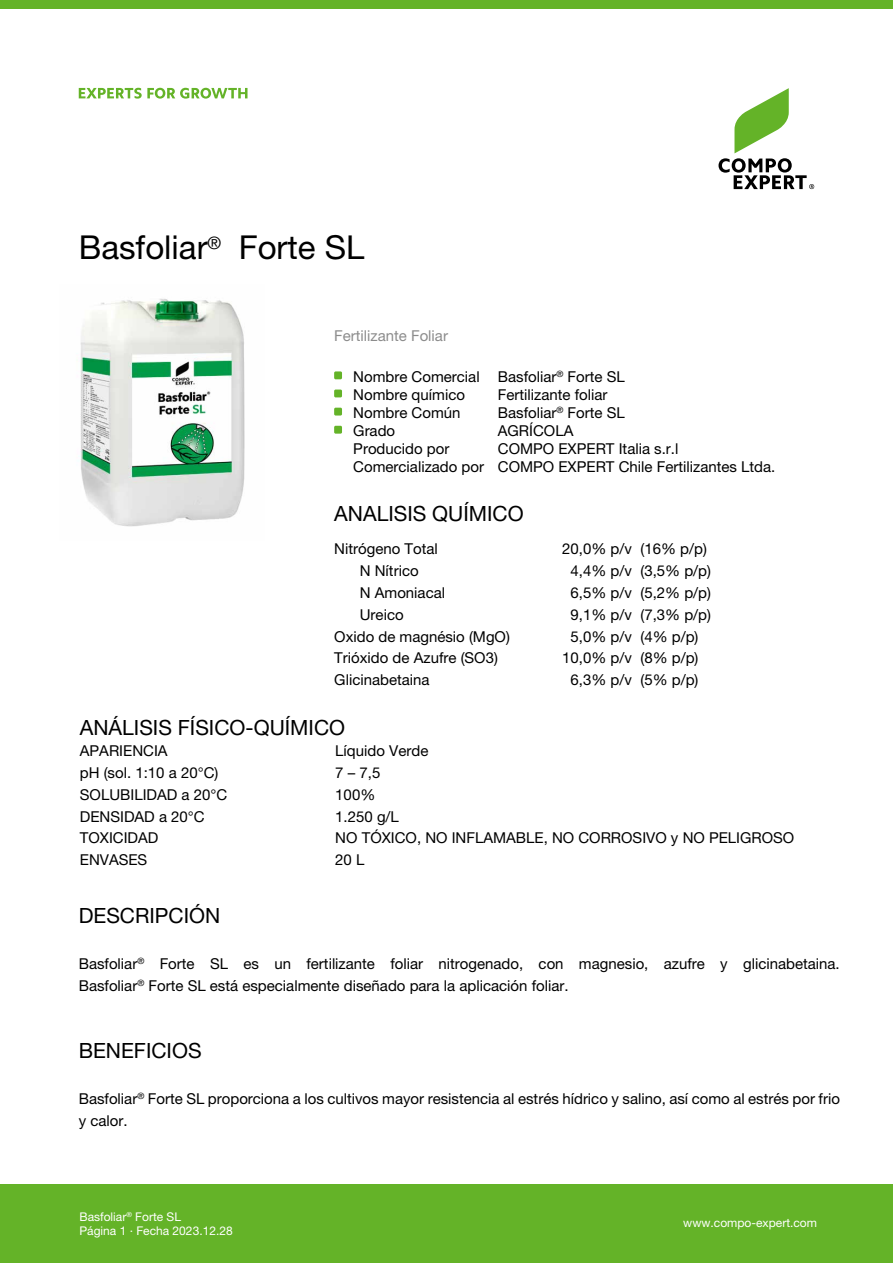
<style>
.page{position:relative;width:893px;height:1263px;background:#fff}
.page>*{position:absolute;margin:0;border:0;box-sizing:border-box;transform-origin:0 0}
.t1{font:33px "Helvetica Neue";color:#000}
.t2{font:21px "Helvetica Neue";color:#000}
.t3{font:15px/18px "Helvetica Neue";color:#000}
.t4{font:15px "Helvetica Neue";color:#8c8c8c}
.t5{font:12px/14.4px "Helvetica Neue";color:#fff}
</style>
<div class="page">
<div style="left:0;top:0;width:893px;height:9px;background:#64b328"></div>
<svg style="left:79px;top:88px;width:168px;height:11px"></svg>
<div style="left:0;top:1184px;width:893px;height:79px;background:#64b328"></div>
<svg style="left:718px;top:88px;width:96px;height:101px"></svg>
<div style="left:334px;top:371px;width:8px;height:8px;background:#64b328;border-radius:2px"></div>
<div style="left:334px;top:390px;width:8px;height:7px;background:#64b328;border-radius:2px"></div>
<div style="left:334px;top:426px;width:8px;height:8px;background:#64b328;border-radius:2px"></div>
<div style="left:334px;top:408px;width:8px;height:7px;background:#64b328;border-radius:2px"></div>
<img style="left:80px;top:298px;width:165px;height:229px">
<h1 class="t1" style="left:79px;top:228px;width:287px">Basfoliar<sup>®</sup> Forte SL</h1>
<p class="t4" style="left:334px;top:326px;width:115px">Fertilizante Foliar</p>
<p class="t3" style="left:353px;top:367px;width:273px">Nombre Comercial Basfoliar<sup>®</sup> Forte SL<br>Nombre químico</p>
<p class="t3" style="left:498px;top:385px;width:111px">Fertilizante foliar</p>
<p class="t3" style="left:353px;top:403px;width:109px">Nombre Común</p>
<p class="t3" style="left:498px;top:403px;width:128px">Basfoliar<sup>®</sup> Forte SL</p>
<p class="t3" style="left:353px;top:421px;width:43px">Grado</p>
<p class="t3" style="left:498px;top:421px;width:77px">AGRÍCOLA</p>
<p class="t3" style="left:353px;top:439px;width:98px">Producido por</p>
<p class="t3" style="left:353px;top:439px;width:424px;text-indent:145px">COMPO EXPERT Italia s.r.l<br>Comercializado por COMPO EXPERT Chile Fertilizantes Ltda.</p>
<h2 class="t2" style="left:334px;top:501px;width:191px">ANALISIS QUÍMICO</h2>
<p class="t3" style="left:334px;top:540px;width:105px">Nitrógeno Total</p>
<p class="t3" style="left:562px;top:540px;width:146px">20,0% p/v (16% p/p)</p>
<p class="t3" style="left:360px;top:562px;width:60px">N Nítrico</p>
<p class="t3" style="left:570px;top:562px;width:142px">4,4% p/v (3,5% p/p)</p>
<p class="t3" style="left:360px;top:583px;width:87px">N Amoniacal</p>
<p class="t3" style="left:570px;top:583px;width:142px">6,5% p/v (5,2% p/p)</p>
<p class="t3" style="left:360px;top:605px;width:45px">Ureico</p>
<p class="t3" style="left:571px;top:605px;width:142px">9,1% p/v (7,3% p/p)</p>
<p class="t3" style="left:334px;top:627px;width:177px">Oxido de magnésio (MgO)</p>
<p class="t3" style="left:571px;top:627px;width:129px">5,0% p/v (4% p/p)</p>
<p class="t3" style="left:334px;top:649px;width:165px">Trióxido de Azufre (SO3)</p>
<p class="t3" style="left:562px;top:649px;width:138px">10,0% p/v (8% p/p)</p>
<p class="t3" style="left:334px;top:670px;width:97px">Glicinabetaina</p>
<p class="t3" style="left:570px;top:670px;width:129px">6,3% p/v (5% p/p)</p>
<h2 class="t2" style="left:80px;top:714px;width:267px">ANÁLISIS FÍSICO-QUÍMICO</h2>
<p class="t3" style="left:80px;top:742px;width:89px">APARIENCIA</p>
<p class="t3" style="left:335px;top:742px;width:95px">Líquido Verde</p>
<p class="t3" style="left:80px;top:763px;width:140px">pH (sol. 1:10 a 20°C)</p>
<p class="t3" style="left:335px;top:763px;width:47px">7 – 7,5</p>
<p class="t3" style="left:80px;top:785px;width:149px">SOLUBILIDAD a 20°C</p>
<p class="t3" style="left:335px;top:785px;width:42px">100%</p>
<p class="t3" style="left:80px;top:807px;width:126px">DENSIDAD a 20°C</p>
<p class="t3" style="left:335px;top:807px;width:65px">1.250 g/L</p>
<p class="t3" style="left:80px;top:829px;width:80px">TOXICIDAD</p>
<p class="t3" style="left:335px;top:829px;width:461px">NO TÓXICO, NO INFLAMABLE, NO CORROSIVO y NO PELIGROSO</p>
<p class="t3" style="left:80px;top:850px;width:69px">ENVASES</p>
<p class="t3" style="left:335px;top:850px;width:31px">20 L</p>
<h2 class="t2" style="left:79px;top:903px;width:143px">DESCRIPCIÓN</h2>
<p class="t3" style="left:79px;top:952px;width:763px;line-height:21.8px">Basfoliar<sup>®</sup> Forte SL es un fertilizante foliar nitrogenado, con magnesio, azufre y glicinabetaina.<br>Basfoliar<sup>®</sup> Forte SL está especialmente diseñado para la aplicación foliar.</p>
<h2 class="t2" style="left:79px;top:1038px;width:124px">BENEFICIOS</h2>
<p class="t3" style="left:79px;top:1087px;width:763px;line-height:21.8px">Basfoliar<sup>®</sup> Forte SL proporciona a los cultivos mayor resistencia al estrés hídrico y salino, así como al estrés por frio y calor.</p>
<p class="t5" style="left:80px;top:1209px;width:155px">Basfoliar<sup>®</sup> Forte SL<br>Página 1 · Fecha 2023.12.28</p>
<p class="t5" style="left:683px;top:1215px;width:135px">www.compo-expert.com</p>
</div>
